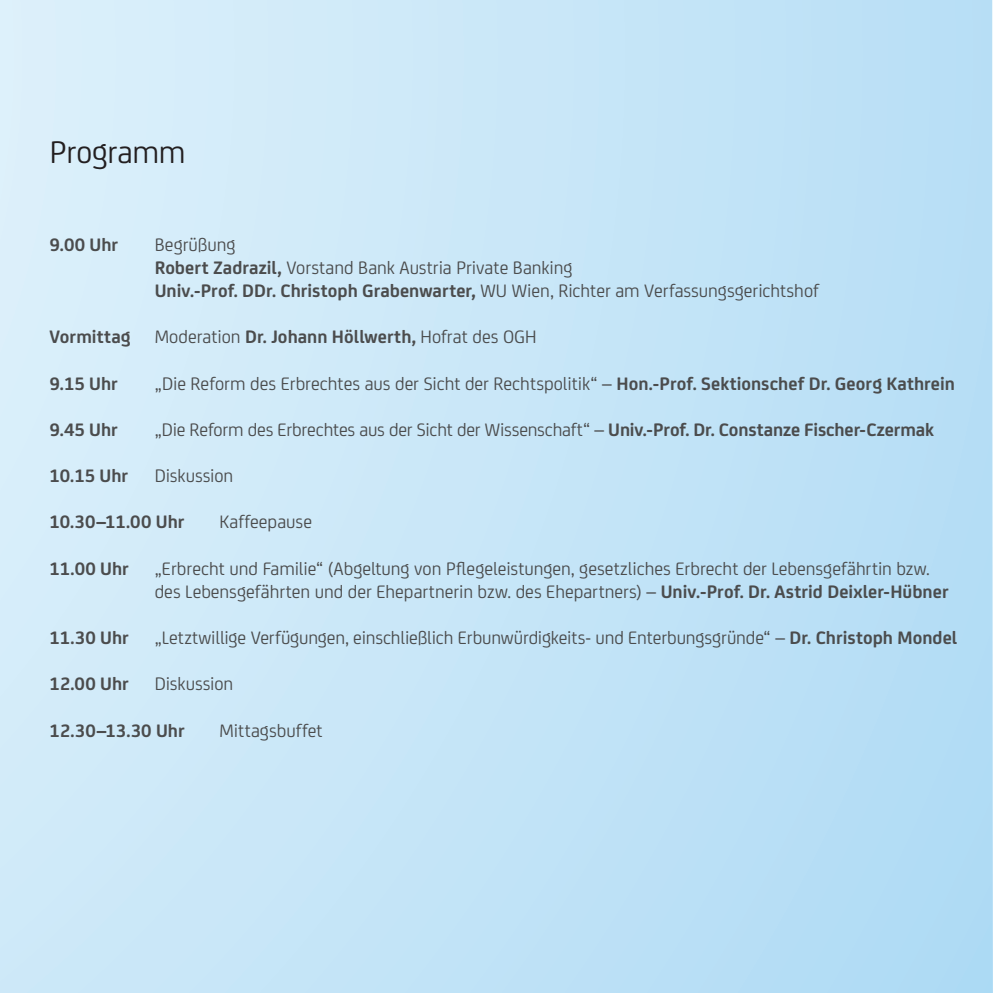
<style>
.page{position:relative;width:993px;height:993px;background:#fff}
.page>*{position:absolute;margin:0;border:0;box-sizing:border-box;transform-origin:0 0}
.t1{font:33.25px "FS Joey";letter-spacing:-.005em;color:#231f20}
.t2{font:19.25px/23.1px "FS Joey";letter-spacing:-.005em;color:#4b4c4d}
.t3{font:700 19.25px "FS Joey";color:#4b4c4d}
.s1{font-weight:700}
</style>
<div class="page">
<div style="left:0;top:0;width:992px;height:992px;background:linear-gradient(to right,#d8eefa,#b4ddf5)"></div>
<svg style="left:992px;top:0;width:1px;height:992px"></svg>
<p class="t1" style="left:50px;top:128px;width:137px">Programm</p>
<p class="t3" style="left:50px;top:230px;width:70px">9.00 Uhr</p>
<p class="t2" style="left:155px;top:232px;width:82px">Begrüßung</p>
<p class="t2" style="left:155px;top:255px;width:419px"><span class="s1">Robert Zadrazil,</span> Vorstand Bank Austria Private Banking</p>
<p class="t2" style="left:155px;top:278px;width:665px"><span class="s1">Univ.-Prof. DDr. Christoph Grabenwarter,</span> WU Wien, Richter am Verfassungsgerichtshof</p>
<p class="t3" style="left:50px;top:322px;width:82px">Vormittag</p>
<p class="t2" style="left:155px;top:324px;width:383px">Moderation <span class="s1">Dr. Johann Höllwerth,</span> Hofrat des OGH</p>
<p class="t3" style="left:50px;top:369px;width:70px">9.15 Uhr</p>
<p class="t2" style="left:155px;top:370px;width:801px">„Die Reform des Erbrechtes aus der Sicht der Rechtspolitik“ – <span class="s1">Hon.-Prof. Sektionschef Dr. Georg Kathrein</span></p>
<p class="t3" style="left:50px;top:415px;width:70px">9.45 Uhr</p>
<p class="t2" style="left:155px;top:416px;width:780px">„Die Reform des Erbrechtes aus der Sicht der Wissenschaft“ – <span class="s1">Univ.-Prof. Dr. Constanze Fischer-Czermak</span></p>
<p class="t3" style="left:50px;top:461px;width:80px">10.15 Uhr</p>
<p class="t2" style="left:155px;top:463px;width:80px">Diskussion</p>
<p class="t3" style="left:50px;top:507px;width:136px">10.30–11.00 Uhr</p>
<p class="t2" style="left:219px;top:509px;width:94px">Kaffeepause</p>
<p class="t3" style="left:50px;top:553px;width:81px">11.00 Uhr</p>
<p class="t2" style="left:155px;top:555px;width:795px">„Erbrecht und Familie“ (Abgeltung von Pflegeleistungen, gesetzliches Erbrecht der Lebensgefährtin bzw. des Lebensgefährten und der Ehepartnerin bzw. des Ehepartners) – <span class="s1">Univ.-Prof. Dr. Astrid Deixler-Hübner</span></p>
<p class="t3" style="left:50px;top:623px;width:81px">11.30 Uhr</p>
<p class="t2" style="left:155px;top:624px;width:803px">„Letztwillige Verfügungen, einschließlich Erbunwürdigkeits- und Enterbungsgründe“ – <span class="s1">Dr. Christoph Mondel</span></p>
<p class="t3" style="left:50px;top:669px;width:81px">12.00 Uhr</p>
<p class="t2" style="left:155px;top:671px;width:80px">Diskussion</p>
<p class="t3" style="left:50px;top:715px;width:136px">12.30–13.30 Uhr</p>
<p class="t2" style="left:219px;top:717px;width:105px">Mittagsbuffet</p>
</div>
